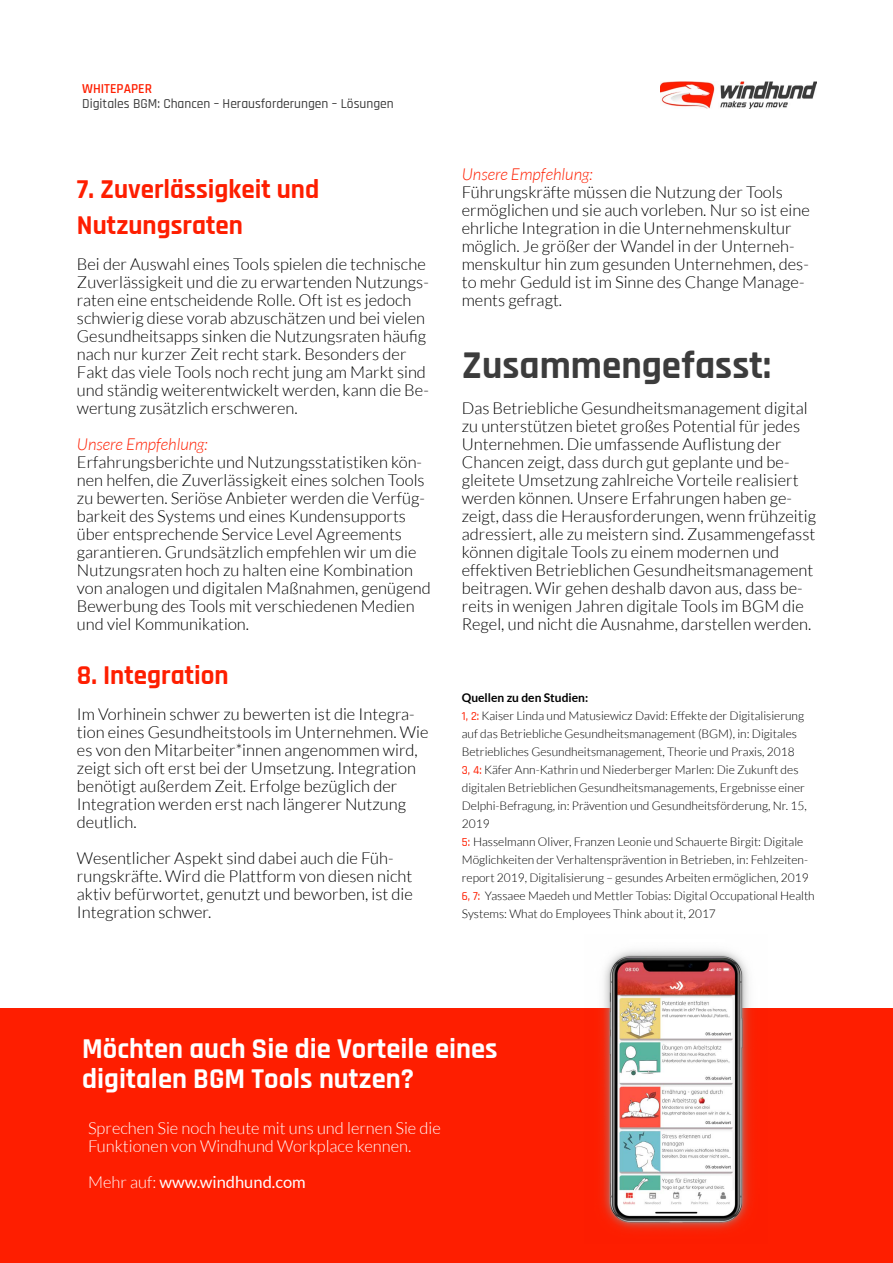
<style>
.page{position:relative;width:893px;height:1263px;background:#fff}
.page>*{position:absolute;margin:0;border:0;box-sizing:border-box;transform-origin:0 0}
.t1{font:700 39px "Rajdhani";color:#3c3c3c}
.t2{font:700 28.5px/30px "Rajdhani";color:#fff}
.t3{font:700 27px/36px "Rajdhani";color:#fe1e00}
.t4{font:300 16.5px/18px "Lato";color:#000}
.t5{font:300 16.5px/18px "Lato";color:#fff}
.t6{font:italic 300 16.5px "Lato";color:#fe1e00}
.t7{font:16.5px "Lato";color:#fff}
.t8{font:500 13.5px "Rajdhani";color:#3c3c3c}
.t9{font:600 13.5px "Rajdhani";color:#fe1e00}
.t10{font:300 12px/18px "Lato";color:#000}
.s1{font-weight:700}
.s2{font-family:"Rajdhani";font-weight:500;color:#fe1e00}
.s3{font-weight:300}
</style>
<div class="page">
<img style="left:660px;top:82px;width:156px;height:26px">
<div style="left:0;top:1008px;width:893px;height:255px;background:#fe1e00"></div>
<img style="left:603px;top:950px;width:147px;height:280px">
<p class="t9" style="left:82px;top:80px;width:71px">WHITEPAPER</p>
<p class="t8" style="left:82px;top:96px;width:313px">Digitales BGM: Chancen – Herausforderungen – Lösungen</p>
<h3 class="t3" style="left:77px;top:172px;width:244px">7. Zuverlässigkeit und<br>Nutzungsraten</h3>
<p class="t4" style="left:77px;top:255px;width:353px">Bei der Auswahl eines Tools spielen die technische Zuverlässigkeit und die zu erwartenden Nutzungs&shy;raten eine entscheidende Rolle. Oft ist es jedoch schwierig diese vorab abzuschätzen und bei vielen Gesundheitsapps sinken die Nutzungsraten häufig nach nur kurzer Zeit recht stark. Besonders der Fakt das viele Tools noch recht jung am Markt sind und ständig weiterentwickelt werden, kann die Be&shy;wertung zusätzlich erschweren.</p>
<p class="t6" style="left:77px;top:435px;width:132px">Unsere Empfehlung:</p>
<p class="t4" style="left:77px;top:453px;width:355px">Erfahrungsberichte und Nutzungsstatistiken kön&shy;nen helfen, die Zuverlässigkeit eines solchen Tools zu bewerten. Seriöse Anbieter werden die Verfüg&shy;barkeit des Systems und eines Kundensupports über entsprechende Service Level Agreements garantieren. Grundsätzlich empfehlen wir um die Nutzungsraten hoch zu halten eine Kombination von analogen und digitalen Maßnahmen, genügend Bewerbung des Tools mit verschiedenen Medien und viel Kommunikation.</p>
<h3 class="t3" style="left:77px;top:658px;width:153px">8. Integration</h3>
<p class="t4" style="left:77px;top:705px;width:353px">Im Vorhinein schwer zu bewerten ist die Integra&shy;tion eines Gesundheitstools im Unternehmen. Wie es von den Mitarbeiter*innen angenommen wird, zeigt sich oft erst bei der Umsetzung. Integration benötigt außerdem Zeit. Erfolge bezüglich der Integration werden erst nach längerer Nutzung deutlich.</p>
<p class="t4" style="left:77px;top:849px;width:337px">Wesentlicher Aspekt sind dabei auch die Füh&shy;rungskräfte. Wird die Plattform von diesen nicht aktiv befürwortet, genutzt und beworben, ist die Integration schwer.</p>
<p class="t6" style="left:462px;top:165px;width:132px">Unsere Empfehlung:</p>
<p class="t4" style="left:462px;top:183px;width:350px">Führungskräfte müssen die Nutzung der Tools ermöglichen und sie auch vorleben. Nur so ist eine ehrliche Integration in die Unternehmenskultur möglich. Je größer der Wandel in der Unterneh&shy;menskultur hin zum gesunden Unternehmen, des&shy;to mehr Geduld ist im Sinne des Change Manage&shy;ments gefragt.</p>
<h1 class="t1" style="left:462px;top:342px;width:311px">Zusammengefasst:</h1>
<p class="t4" style="left:462px;top:399px;width:356px">Das Betriebliche Gesundheitsmanagement digital zu unterstützen bietet großes Potential für jedes Unternehmen. Die umfassende Auflistung der Chancen zeigt, dass durch gut geplante und be&shy;gleitete Umsetzung zahlreiche Vorteile realisiert werden können. Unsere Erfahrungen haben ge&shy;zeigt, dass die Herausforderungen, wenn frühzeitig adressiert, alle zu meistern sind. Zusammengefasst können digitale Tools zu einem modernen und effektiven Betrieblichen Gesundheitsmanagement beitragen. Wir gehen deshalb davon aus, dass be&shy;reits in wenigen Jahren digitale Tools im BGM die Regel, und nicht die Ausnahme, darstellen werden.</p>
<p class="t10" style="left:462px;top:689px;width:354px"><span class="s1">Quellen zu den Studien:<br></span><span class="s2">1, 2:</span> Kaiser Linda und Matusiewicz David: Effekte der Digitalisierung auf das Betriebliche Gesundheitsmanagement (BGM), in: Digitales Betriebliches Gesundheitsmanagement, Theorie und Praxis, 2018<br><span class="s2">3, 4:</span> Käfer Ann-Kathrin und Niederberger Marlen: Die Zukunft des digitalen Betrieblichen Gesundheitsmanagements, Ergebnisse einer Delphi-Befragung, in: Prävention und Gesundheitsförderung, Nr. 15, 2019<br><span class="s2">5:</span> Hasselmann Oliver, Franzen Leonie und Schauerte Birgit: Digitale Möglichkeiten der Verhaltensprävention in Betrieben, in: Fehlzeiten&shy;report 2019, Digitalisierung – gesundes Arbeiten ermöglichen, 2019<br><span class="s2">6, 7:</span> Yassaee Maedeh und Mettler Tobias: Digital Occupational Health Systems: What do Employees Think about it, 2017</p>
<h2 class="t2" style="left:82px;top:1035px;width:417px">Möchten auch Sie die Vorteile eines digitalen BGM Tools nutzen?</h2>
<p class="t5" style="left:88px;top:1119px;width:354px">Sprechen Sie noch heute mit uns und lernen Sie die<br>Funktionen von Windhund Workplace kennen.</p>
<p class="t7" style="left:88px;top:1173px;width:219px"><span class="s3">Mehr auf:</span> www.windhund.com</p>
</div>
